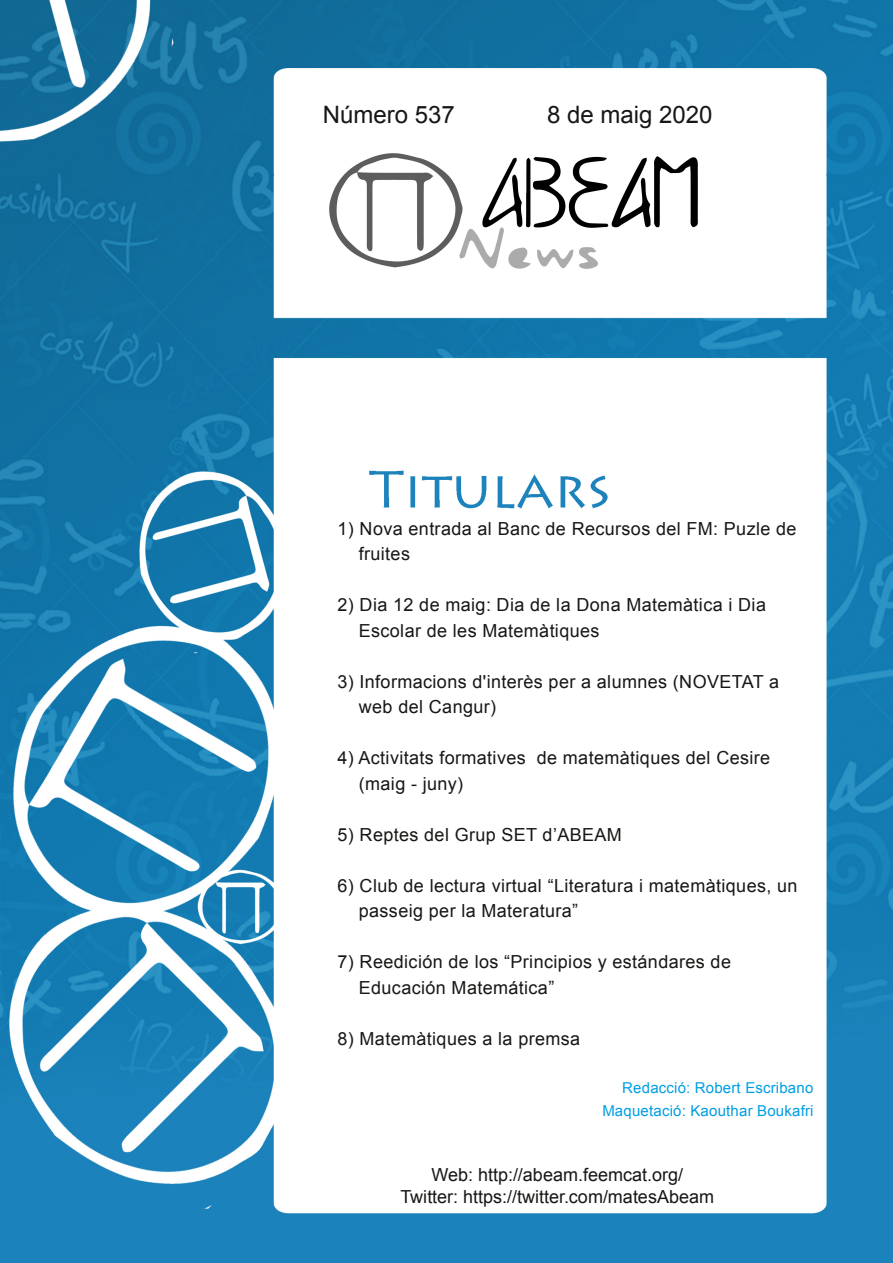
<style>
.page{position:relative;width:893px;height:1263px;background:#fff}
.page>*{position:absolute;margin:0;border:0;box-sizing:border-box;transform-origin:0 0}
.t1{font:24px "Arial";color:#181715}
.t2{font:18px/25.5px "Arial";letter-spacing:.02em;color:#181715}
.t3{font:18px/22.5px "Arial";color:#181715;text-align:center}
.t4{font:15px/22.5px "Arial";letter-spacing:.015em;color:#009ee3;text-align:right}
</style>
<div class="page">
<img style="left:0;top:0;width:893px;height:1263px">
<img style="left:321px;top:147px;width:385px;height:129px">
<img style="left:358px;top:456px;width:258px;height:66px">
<h1 class="t1" style="left:323px;top:101px;width:133px">Número 537</h1>
<h1 class="t1" style="left:547px;top:101px;width:167px">8 de maig 2020</h1>
<p class="t2" style="left:359px;top:516px;width:439px;text-indent:-21px">1) Nova entrada al Banc de Recursos del FM: Puzle de fruites</p>
<p class="t2" style="left:359px;top:592px;width:409px;text-indent:-21px">2) Dia 12 de maig: Dia de la Dona Matemàtica i Dia<br>Escolar de les Matemàtiques</p>
<p class="t2" style="left:359px;top:669px;width:422px;text-indent:-21px">3) Informacions d'interès per a alumnes (NOVETAT a web del Cangur)</p>
<p class="t2" style="left:359px;top:745px;width:413px;text-indent:-21px">4) Activitats formatives de matemàtiques del Cesire (maig - juny)</p>
<p class="t2" style="left:337px;top:822px;width:286px">5) Reptes del Grup SET d’ABEAM</p>
<p class="t2" style="left:359px;top:873px;width:440px;text-indent:-21px">6) Club de lectura virtual “Literatura i matemàtiques, un passeig per la Materatura”</p>
<p class="t2" style="left:359px;top:949px;width:374px;text-indent:-21px">7) Reedición de los “Principios y estándares de<br>Educación Matemática”</p>
<p class="t2" style="left:337px;top:1026px;width:244px">8) Matemàtiques a la premsa</p>
<p class="t4" style="left:602px;top:1076px;width:213px">Redacció: Robert Escribano<br>Maquetació: Kaouthar Boukafri</p>
<p class="t3" style="left:400px;top:1163px;width:315px">Web: http://abeam.feemcat.org/<br>Twitter: https://twitter.com/matesAbeam</p>
</div>
